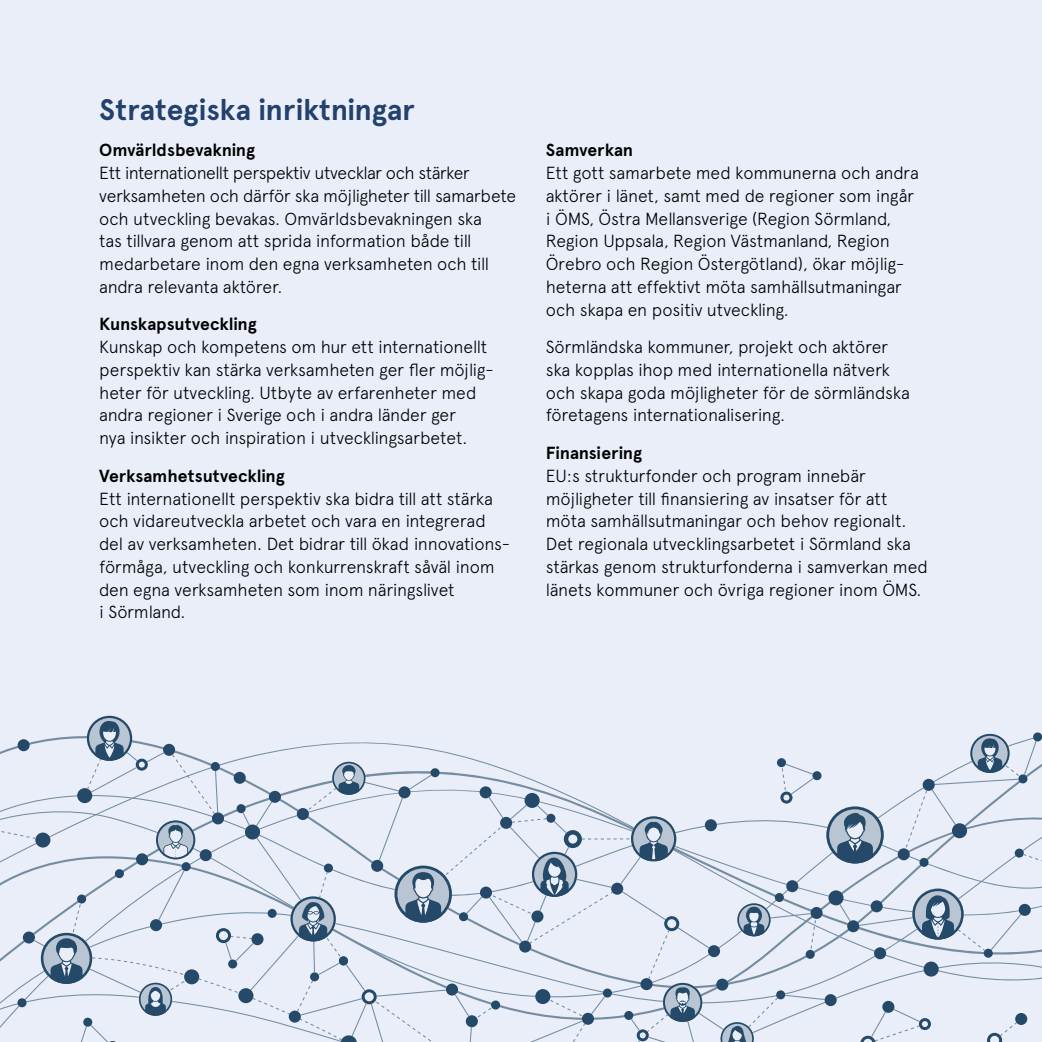
<style>
.page{position:relative;width:1042px;height:1042px;background:#e9eef9}
.page>*{position:absolute;margin:0;border:0;box-sizing:border-box;transform-origin:0 0}
.Rubrik_sid_3{font:700 29.75px "Apercu";color:#23416c}
.BRÖDTEXT_NY{font:300 17.5px/22.8px "Apercu";letter-spacing:-.015em;color:#000}
.Mellanrubrik{font:700 17.5px "Apercu";letter-spacing:-.005em;color:#000}
</style>
<div class="page">
<svg style="left:1px;top:716px;width:1041px;height:326px"></svg>
<h2 class="Rubrik_sid_3" style="left:99px;top:92px;width:317px">Strategiska inriktningar</h2>
<h3 class="Mellanrubrik" style="left:99px;top:140px;width:157px">Omvärldsbevakning</h3>
<p class="BRÖDTEXT_NY" style="left:99px;top:161px;width:418px">Ett internationellt perspektiv utvecklar och stärker verksamheten och därför ska möjligheter till samarbete och utveckling bevakas. Omvärldsbevakningen ska<br>tas tillvara genom att sprida information både till medarbetare inom den egna verksamheten och till andra relevanta aktörer.</p>
<h3 class="Mellanrubrik" style="left:99px;top:314px;width:159px">Kunskapsutveckling</h3>
<p class="BRÖDTEXT_NY" style="left:99px;top:335px;width:396px">Kunskap och kompetens om hur ett internationellt perspektiv kan stärka verksamheten ger fler möjlig&shy;heter för utveckling. Utbyte av erfarenheter med andra regioner i Sverige och i andra länder ger<br>nya insikter och inspiration i utvecklingsarbetet.</p>
<h3 class="Mellanrubrik" style="left:99px;top:465px;width:187px">Verksamhetsutveckling</h3>
<p class="BRÖDTEXT_NY" style="left:99px;top:487px;width:412px">Ett internationellt perspektiv ska bidra till att stärka och vidareutveckla arbetet och vara en integrerad del av verksamheten. Det bidrar till ökad innovations&shy;förmåga, utveckling och konkurrenskraft såväl inom den egna verksamheten som inom näringslivet<br>i Sörmland.</p>
<h3 class="Mellanrubrik" style="left:546px;top:140px;width:89px">Samverkan</h3>
<p class="BRÖDTEXT_NY" style="left:546px;top:161px;width:375px">Ett gott samarbete med kommunerna och andra aktörer i länet, samt med de regioner som ingår i ÖMS, Östra Mellansverige (Region Sörmland, Region Uppsala, Region Västmanland, Region Örebro och Region Östergötland), ökar möjlig&shy;heterna att effektivt möta samhällsutmaningar och skapa en positiv utveckling.</p>
<p class="BRÖDTEXT_NY" style="left:546px;top:335px;width:366px">Sörmländska kommuner, projekt och aktörer ska kopplas ihop med internationella nätverk och skapa goda möjligheter för de sörmländska företagens internationalisering.</p>
<h3 class="Mellanrubrik" style="left:546px;top:442px;width:98px">Finansiering</h3>
<p class="BRÖDTEXT_NY" style="left:546px;top:464px;width:384px">EU:s strukturfonder och program innebär möjligheter till finansiering av insatser för att möta samhällsutmaningar och behov regionalt.<br>Det regionala utvecklingsarbetet i Sörmland ska stärkas genom strukturfonderna i samverkan med länets kommuner och övriga regioner inom ÖMS.</p>
</div>
